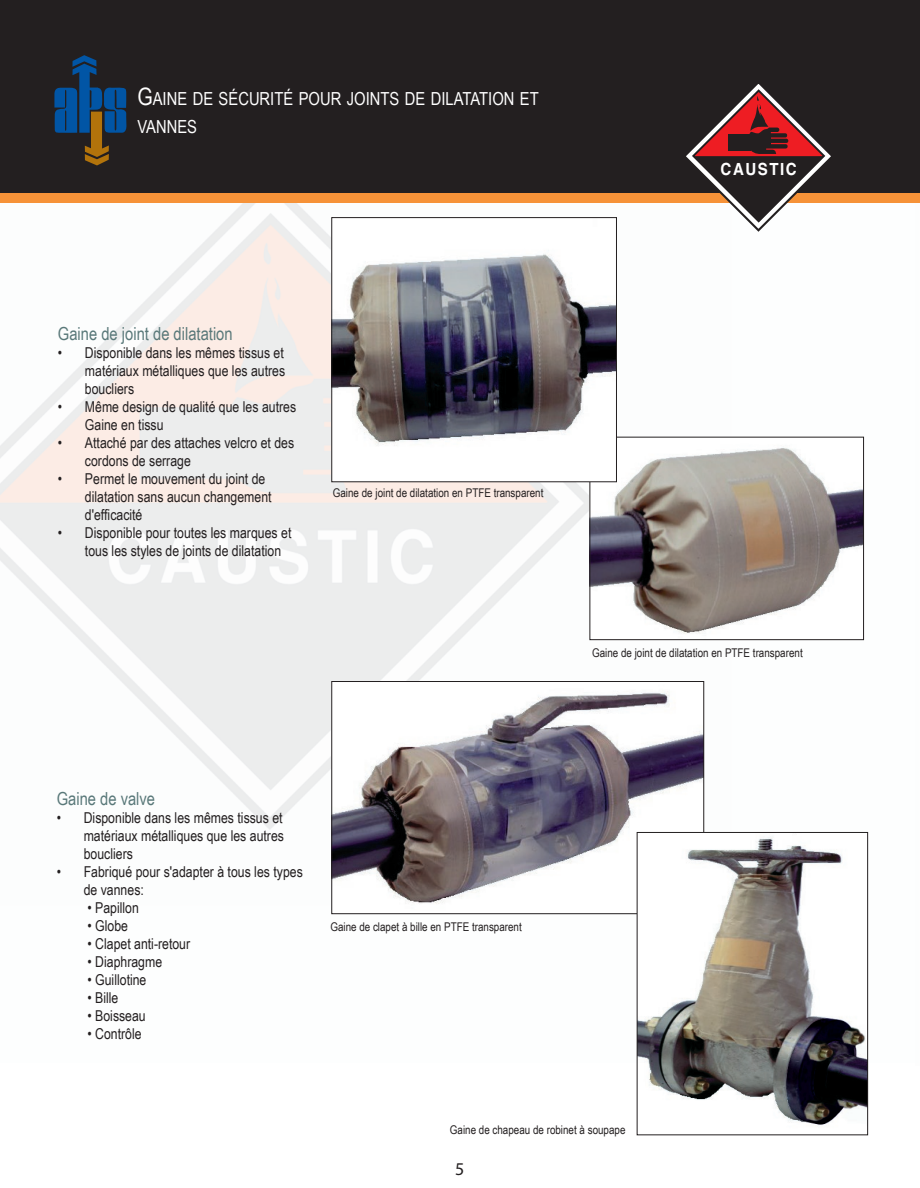
<style>
.page{position:relative;width:920px;height:1188px;background:#fff}
.page>*{position:absolute;margin:0;border:0;box-sizing:border-box;transform-origin:0 0}
.t1{font:18px/28.8px "Arial Narrow";color:#fff}
.t2{font:18px "Arial Narrow";color:#597879}
.t3{font:18px "Myriad Pro";color:#231f20}
.t4{font:700 16.8px "Helvetica";letter-spacing:.1em;color:#fff;scale:.9 1}
.t5{font:15px/18px "Arial Narrow";color:#231f20}
.t6{font:12px "Arial Narrow";color:#231f20}
.s1{font-size:24px}
</style>
<div class="page">
<img style="left:0;top:203px;width:869px;height:860px">
<div style="left:0;top:0;width:920px;height:200px;background:#231f20"></div>
<img style="left:333px;top:683px;width:369px;height:229px">
<div style="left:331px;top:681px;width:373px;height:233px;border:1px solid #231f20"></div>
<img style="left:592px;top:439px;width:270px;height:199px">
<div style="left:590px;top:437px;width:274px;height:203px;border:1px solid #231f20"></div>
<img style="left:333px;top:219px;width:282px;height:261px">
<div style="left:331px;top:217px;width:286px;height:265px;border:1px solid #231f20"></div>
<img style="left:639px;top:834px;width:227px;height:292px">
<div style="left:637px;top:832px;width:231px;height:303px;border:1px solid #231f20"></div>
<div style="left:0;top:193px;width:920px;height:10px;background:#f69238"></div>
<svg style="left:681px;top:84px;width:154px;height:149px"></svg>
<div style="left:728px;top:134px;width:23px;height:17px;background:#231f20"></div>
<svg style="left:54px;top:55px;width:72px;height:110px"></svg>
<p class="t1" style="left:137px;top:85px;width:403px"><span class="s1">G</span>AINE DE SÉCURITÉ POUR JOINTS DE DILATATION ET<br>VANNES</p>
<p class="t4" style="left:721px;top:159px;width:86px">CAUSTIC</p>
<p class="t2" style="left:58px;top:327px;width:176px">Gaine de joint de dilatation</p>
<p class="t5" style="left:85px;top:345px;width:202px;text-align:justify;text-indent:-27px">• Disponible dans les mêmes tissus et matériaux métalliques que les autres boucliers</p>
<p class="t5" style="left:85px;top:399px;width:213px;text-indent:-27px">• Même design de qualité que les autres<br>Gaine en tissu</p>
<p class="t5" style="left:85px;top:435px;width:211px;text-indent:-27px">• Attaché par des attaches velcro et des cordons de serrage</p>
<p class="t5" style="left:85px;top:471px;width:188px;text-indent:-27px">• Permet le mouvement du joint de dilatation sans aucun changement d'efficacité</p>
<p class="t5" style="left:85px;top:525px;width:208px;text-indent:-27px">• Disponible pour toutes les marques et tous les styles de joints de dilatation</p>
<p class="t6" style="left:333px;top:489px;width:212px">Gaine de joint de dilatation en PTFE transparent</p>
<p class="t6" style="left:592px;top:649px;width:212px">Gaine de joint de dilatation en PTFE transparent</p>
<p class="t2" style="left:57px;top:792px;width:100px">Gaine de valve</p>
<p class="t5" style="left:84px;top:810px;width:202px;text-align:justify;text-indent:-27px">• Disponible dans les mêmes tissus et matériaux métalliques que les autres boucliers</p>
<p class="t5" style="left:84px;top:864px;width:221px;text-indent:-27px">• Fabriqué pour s'adapter à tous les types de vannes:</p>
<p class="t5" style="left:88px;top:900px;width:53px">• Papillon</p>
<p class="t5" style="left:88px;top:918px;width:42px">• Globe</p>
<p class="t5" style="left:88px;top:936px;width:104px">• Clapet anti-retour</p>
<p class="t5" style="left:88px;top:954px;width:76px">• Diaphragme</p>
<p class="t5" style="left:88px;top:972px;width:60px">• Guillotine</p>
<p class="t5" style="left:88px;top:990px;width:32px">• Bille</p>
<p class="t5" style="left:88px;top:1008px;width:60px">• Boisseau</p>
<p class="t5" style="left:88px;top:1026px;width:56px">• Contrôle</p>
<p class="t6" style="left:330px;top:922px;width:193px">Gaine de clapet à bille en PTFE transparent</p>
<p class="t6" style="left:450px;top:1125px;width:177px">Gaine de chapeau de robinet à soupape</p>
<p class="t3" style="left:455px;top:1158px;width:11px">5</p>
</div>
